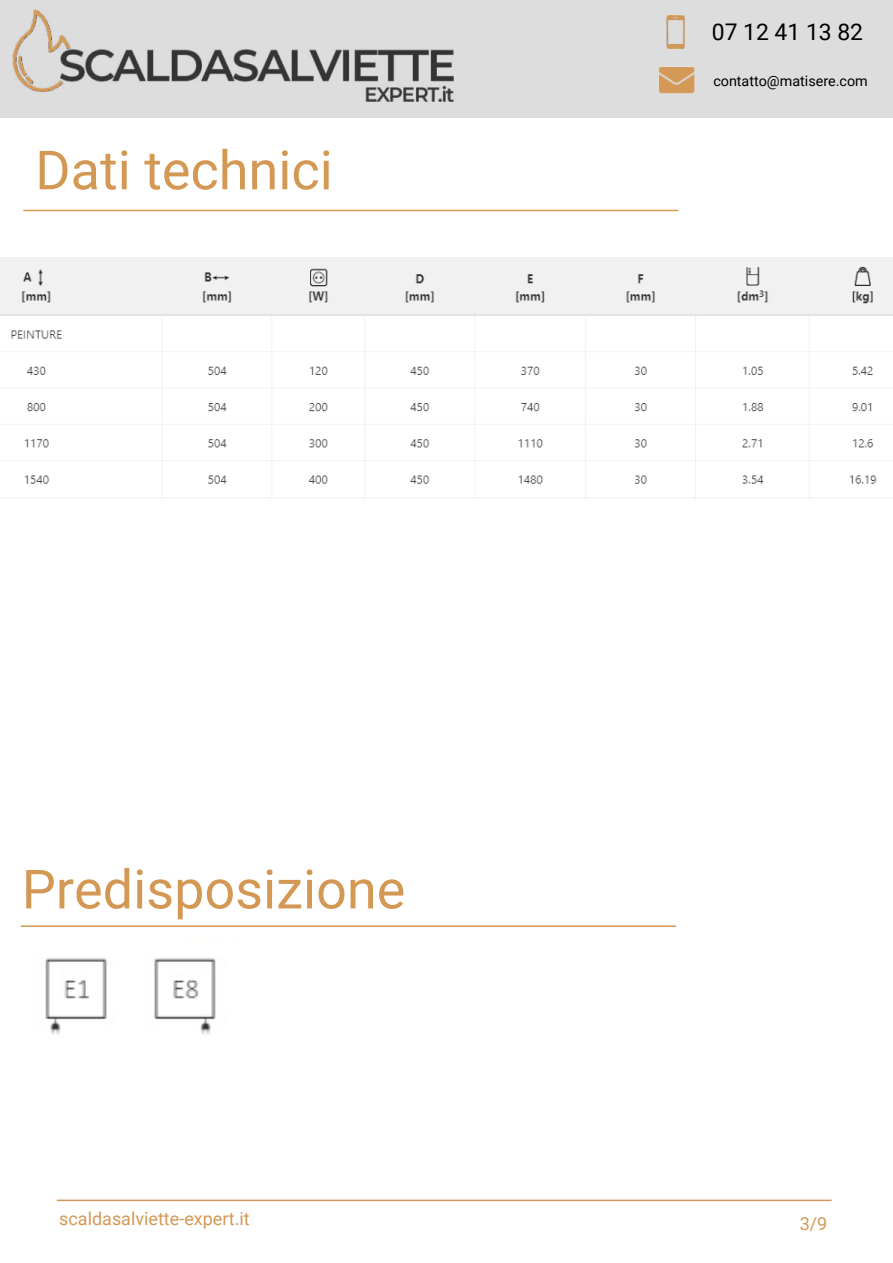
<style>
.page{position:relative;width:893px;height:1263px;background:#fff}
.page>*{position:absolute;margin:0;border:0;box-sizing:border-box;transform-origin:0 0}
.t1{font:54px "Roboto";color:#d49855}
.t2{font:22.95px "Roboto";color:#000}
.t3{font:18px "Roboto";color:#d49855}
.t4{font:14.4px "Roboto";color:#000}
</style>
<div class="page">
<div style="left:0;top:0;width:893px;height:118px;background:#ddd"></div>
<img style="left:666px;top:15px;width:19px;height:35px">
<img style="left:659px;top:67px;width:36px;height:27px">
<hr style="left:57px;top:1199px;width:775px;height:2px;background:#d49855">
<img style="left:45px;top:958px;width:171px;height:77px">
<hr style="left:23px;top:210px;width:655px;height:1px;background:#d49855">
<hr style="left:21px;top:925px;width:655px;height:2px;background:#d49855">
<img style="left:0;top:9px;width:467px;height:249px">
<img style="left:56px;top:1199px;width:408px;height:3px">
<img style="left:0;top:258px;width:893px;height:241px">
<h1 class="t1" style="left:35px;top:145px;width:299px">Dati technici</h1>
<h1 class="t1" style="left:22px;top:864px;width:385px">Predisposizione</h1>
<p class="t2" style="left:712px;top:21px;width:153px">07 12 41 13 82</p>
<p class="t4" style="left:713px;top:74px;width:156px">contatto@matisere.com</p>
<p class="t3" style="left:59px;top:1210px;width:192px">scaldasalviette-expert.it</p>
<p class="t3" style="left:800px;top:1215px;width:29px">3/9</p>
</div>
